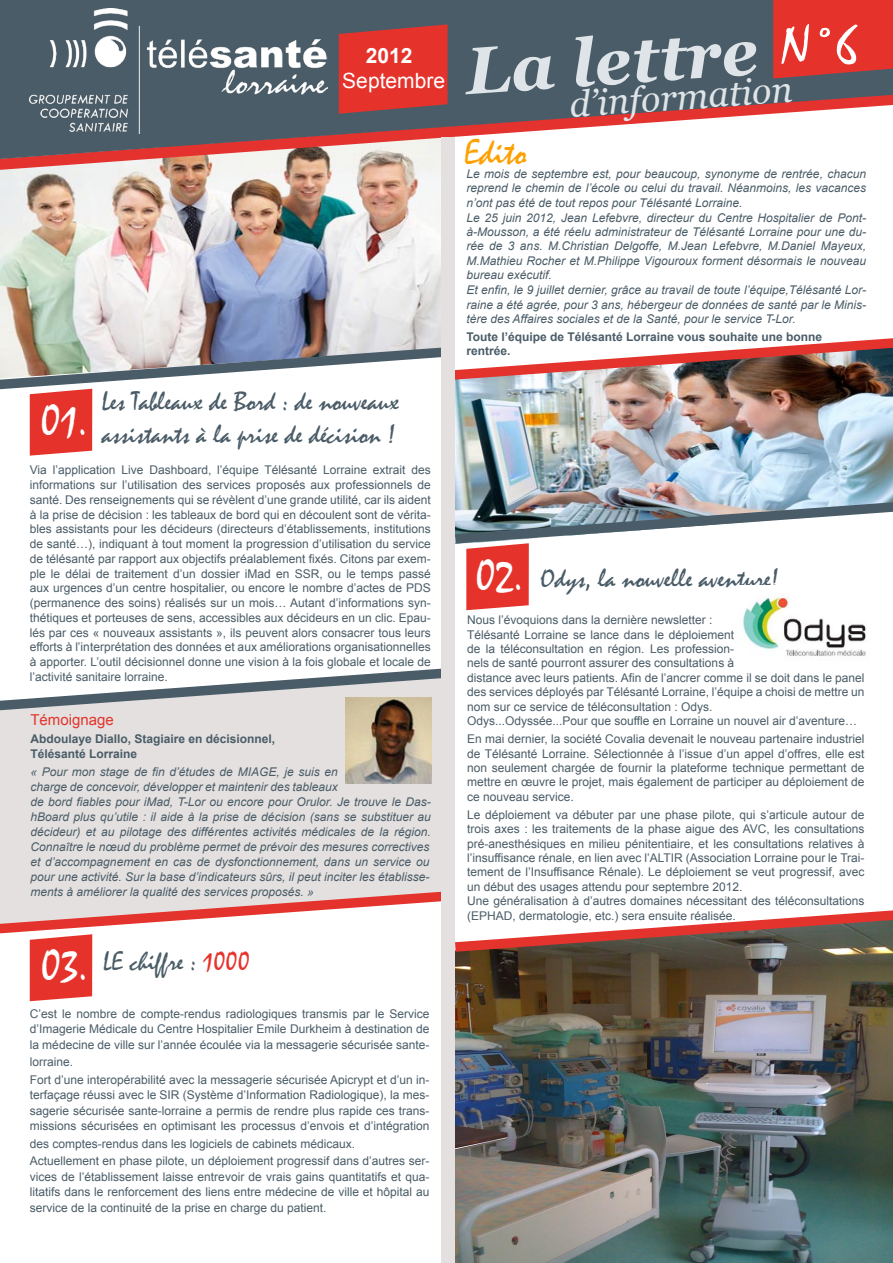
<style>
.page{position:relative;width:893px;height:1263px;background:#fff}
.page>*{position:absolute;margin:0;border:0;box-sizing:border-box;transform-origin:0 0}
.t1{font:italic 700 66px "Georgia";color:#dee4e8}
.t2{font:54px "Mistral";color:#fff}
.t3{font:45px "Mistral";color:#fff}
.t4{font:italic 36px "Georgia";color:#dee4e8}
.t5{font:36px "Mistral";color:#fda102}
.t6{font:27px/32.4px "Mistral";color:#4a5c67}
.t7{font:27px "Mistral";color:#495d66}
.t8{font:21px "Arial";color:#fff}
.t9{font:700 21px "Arial";color:#fff}
.t10{font:15px "Arial";color:#e4332c}
.t11{font:12px/14.4px "Arial";color:#4a5c67;text-align:justify}
.t12{font:italic 12px/14.5px "Arial";color:#4a5c67}
.t13{font:700 12px/14.4px "Arial";color:#4a5c67}
.s1{color:#e6332c}
</style>
<div class="page">
<img style="left:455px;top:952px;width:438px;height:311px">
<img style="left:455px;top:380px;width:438px;height:119px">
<img style="left:0;top:171px;width:441px;height:176px">
<img style="left:0;top:159px;width:441px;height:12px">
<svg style="left:0;top:347px;width:441px;height:109px"></svg>
<img style="left:455px;top:338px;width:438px;height:42px">
<svg style="left:455px;top:499px;width:438px;height:111px"></svg>
<div style="left:0;top:711px;width:441px;height:181px;background:#e3e0df"></div>
<svg style="left:0;top:668px;width:441px;height:43px"></svg>
<svg style="left:0;top:892px;width:441px;height:109px"></svg>
<svg style="left:0;top:0;width:893px;height:159px;fill:#4a5c67"></svg>
<svg style="left:773px;top:0;width:120px;height:79px;background:#d93530"></svg>
<svg style="left:339px;top:24px;width:109px;height:90px;background:#d23732"></svg>
<div style="left:441px;top:138px;width:14px;height:1125px;background:#e3e0df"></div>
<img style="left:30px;top:9px;width:297px;height:125px">
<img style="left:345px;top:697px;width:86px;height:86px">
<img style="left:738px;top:586px;width:143px;height:70px">
<svg style="left:455px;top:910px;width:438px;height:42px"></svg>
<h3 class="t9" style="left:366px;top:42px;width:48px">2012</h3>
<h3 class="t8" style="left:342px;top:67px;width:104px">Septembre</h3>
<h3 class="t3" style="left:40px;top:393px;width:49px">01.</h3>
<h3 class="t6" style="left:102px;top:386px;width:299px">Les Tableaux de Bord : de nouveaux assistants à la prise de décision !</h3>
<p class="t11" style="left:30px;top:463px;width:403px">Via l’application Live Dashboard, l’équipe Télésanté Lorraine extrait des informations sur l’utilisation des services proposés aux professionnels de santé. Des renseignements qui se révèlent d’une grande utilité, car ils aident à la prise de décision : les tableaux de bord qui en découlent sont de vérita&shy;bles assistants pour les décideurs (directeurs d’établissements, institutions de santé…), indiquant à tout moment la progression d’utilisation du service de télésanté par rapport aux objectifs préalablement fixés. Citons par exem&shy;ple le délai de traitement d’un dossier iMad en SSR, ou le temps passé aux urgences d’un centre hospitalier, ou encore le nombre d’actes de PDS (permanence des soins) réalisés sur un mois… Autant d’informations syn&shy;thétiques et porteuses de sens, accessibles aux décideurs en un clic. Epau&shy;lés par ces « nouveaux assistants », ils peuvent alors consacrer tous leurs efforts à l’interprétation des données et aux améliorations organisationnelles à apporter. L’outil décisionnel donne une vision à la fois globale et locale de l’activité sanitaire lorraine.</p>
<p class="t10" style="left:30px;top:710px;width:85px">Témoignage</p>
<p class="t13" style="left:30px;top:732px;width:246px">Abdoulaye Diallo, Stagiaire en décisionnel,<br>Télésanté Lorraine</p>
<p class="t12" style="left:30px;top:764px;width:402px;line-height:15px">« Pour mon stage de fin d’études de MIAGE, je suis en<br>charge de concevoir, développer et maintenir des tableaux<br>de bord fiables pour iMad, T-Lor ou encore pour Orulor. Je trouve le Das&shy;hBoard plus qu’utile : il aide à la prise de décision (sans se substituer au décideur) et au pilotage des différentes activités médicales de la région.<br>Connaître le nœud du problème permet de prévoir des mesures correctives et d’accompagnement en cas de dysfonctionnement, dans un service ou pour une activité. Sur la base d’indicateurs sûrs, il peut inciter les établisse&shy;ments à améliorer la qualité des services proposés. »</p>
<h3 class="t3" style="left:41px;top:939px;width:49px">03.</h3>
<h3 class="t7" style="left:103px;top:945px;width:148px">LE chiffre : <span class="s1">1000</span></h3>
<p class="t11" style="left:30px;top:1006px;width:401px;line-height:15.5px">C’est le nombre de compte-rendus radiologiques transmis par le Service d’Imagerie Médicale du Centre Hospitalier Emile Durkheim à destination de la médecine de ville sur l’année écoulée via la messagerie sécurisée sante-</p>
<p class="t11" style="left:30px;top:1053px;width:401px;line-height:17.5px">lorraine.<br>Fort d’une interopérabilité avec la messagerie sécurisée Apicrypt et d’un in-</p>
<p class="t11" style="left:30px;top:1087px;width:401px;line-height:15.5px">terfaçage réussi avec le SIR (Système d’Information Radiologique), la mes&shy;sagerie sécurisée sante-lorraine a permis de rendre plus rapide ces trans&shy;missions sécurisées en optimisant les processus d’envois et d’intégration</p>
<p class="t11" style="left:30px;top:1135px;width:401px;line-height:17.5px">des comptes-rendus dans les logiciels de cabinets médicaux.<br>Actuellement en phase pilote, un déploiement progressif dans d’autres ser-</p>
<p class="t11" style="left:30px;top:1169px;width:401px;line-height:15.5px">vices de l’établissement laisse entrevoir de vrais gains quantitatifs et qua&shy;litatifs dans le renforcement des liens entre médecine de ville et hôpital au service de la continuité de la prise en charge du patient.</p>
<h2 class="t2" style="left:781px;top:12px;width:78px">N°6</h2>
<h1 class="t1" style="left:463px;top:29px;width:294px;rotate:-4deg">La lettre</h1>
<h3 class="t4" style="left:568px;top:82px;width:225px;rotate:-4deg">d’information</h3>
<h3 class="t5" style="left:464px;top:130px;width:64px">Edito</h3>
<p class="t12" style="left:466px;top:166px;width:401px">Le mois de septembre est, pour beaucoup, synonyme de rentrée, chacun reprend le chemin de l’école ou celui du travail. Néanmoins, les vacances n’ont pas été de tout repos pour Télésanté Lorraine.<br>Le 25 juin 2012, Jean Lefebvre, directeur du Centre Hospitalier de Pont&shy;à-Mousson, a été réelu administrateur de Télésanté Lorraine pour une du&shy;rée de 3 ans. M.Christian Delgoffe, M.Jean Lefebvre, M.Daniel Mayeux, M.Mathieu Rocher et M.Philippe Vigouroux forment désormais le nouveau bureau exécutif.<br>Et enfin, le 9 juillet dernier, grâce au travail de toute l’équipe,Télésanté Lor&shy;raine a été agrée, pour 3 ans, hébergeur de données de santé par le Minis&shy;tère des Affaires sociales et de la Santé, pour le service T-Lor.</p>
<p class="t13" style="left:466px;top:330px;width:357px">Toute l’équipe de Télésanté Lorraine vous souhaite une bonne rentrée.</p>
<h3 class="t3" style="left:476px;top:549px;width:50px">02.</h3>
<h3 class="t6" style="left:540px;top:563px;width:240px">Odys, la nouvelle aventure!</h3>
<p class="t11" style="left:467px;top:613px;width:399px;text-align:left">Nous l’évoquions dans la dernière newsletter :<br>Télésanté Lorraine se lance dans le déploiement<br>de la téléconsultation en région. Les profession-<br>nels de santé pourront assurer des consultations à<br>distance avec leurs patients. Afin de l’ancrer comme il se doit dans le panel des services déployés par Télésanté Lorraine, l’équipe a choisi de mettre un nom sur ce service de téléconsultation : Odys.<br>Odys...Odyssée...Pour que souffle en Lorraine un nouvel air d’aventure…</p>
<p class="t11" style="left:467px;top:732px;width:399px">En mai dernier, la société Covalia devenait le nouveau partenaire industriel de Télésanté Lorraine. Sélectionnée à l’issue d’un appel d’offres, elle est non seulement chargée de fournir la plateforme technique permettant de mettre en œuvre le projet, mais également de participer au déploiement de ce nouveau service.</p>
<p class="t11" style="left:467px;top:807px;width:399px;text-align:left">Le déploiement va débuter par une phase pilote, qui s’articule autour de trois axes : les traitements de la phase aigue des AVC, les consultations pré-anesthésiques en milieu pénitentiaire, et les consultations relatives à l’insuffisance rénale, en lien avec l’ALTIR (Association Lorraine pour le Trai&shy;tement de l’Insuffisance Rénale). Le déploiement se veut progressif, avec un début des usages attendu pour septembre 2012.<br>Une généralisation à d’autres domaines nécessitant des téléconsultations (EPHAD, dermatologie, etc.) sera ensuite réalisée.</p>
</div>
